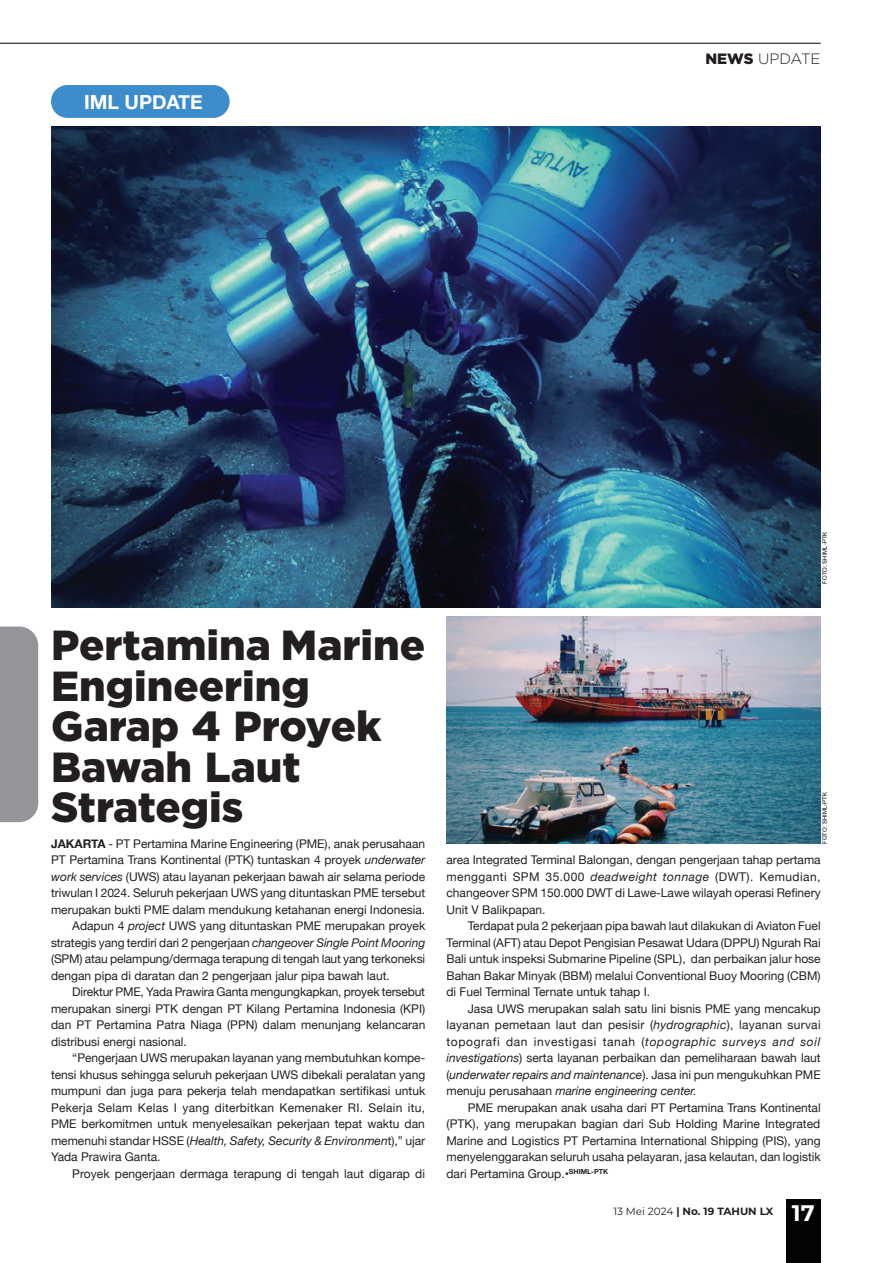
<style>
.page{position:relative;width:893px;height:1263px;background:#fff}
.page>*{position:absolute;margin:0;border:0;box-sizing:border-box;transform-origin:0 0}
.t1{font:900 42px/40.5px "Gotham";color:#231f20}
.t2{font:700 19.5px "Helvetica Neue";color:#fff}
.t3{font:300 15px "Gotham";color:#231f20}
.t4{font:12px/16.5px "Helvetica Neue";color:#231f20;text-align:justify}
.t5{font:italic 12px "Helvetica Neue";color:#231f20}
.t6{font:12px "Helvetica Neue";letter-spacing:.02em;color:#231f20}
.t7{font:700 10.5px "Montserrat";color:#231f20}
.t8{font:6px "Arial";color:#040503}
.s1{font-weight:900}
.s2{font-weight:700}
.s3{font-style:italic}
.s4{font-style:normal}
.s5{font-weight:400}
.s6{font-size:22.5px;color:#fff}
</style>
<div class="page">
<div style="left:786px;top:1199px;width:35px;height:64px;background:#040503"></div>
<hr style="left:0;top:43px;width:821px;height:1px;background:#040503">
<img style="left:51px;top:127px;width:770px;height:480px">
<div style="left:51px;top:85px;width:179px;height:33px;background:#3d8ccb;border-radius:16px"></div>
<img style="left:446px;top:616px;width:375px;height:228px">
<div style="left:0;top:626px;width:38px;height:196px;background:#939598"></div>
<h2 class="t2" style="left:84px;top:87px;width:120px">IML UPDATE</h2>
<p class="t3" style="left:705px;top:49px;width:117px"><span class="s1">NEWS</span> UPDATE</p>
<h1 class="t1" style="left:51px;top:624px;width:376px">Pertamina Marine<br>Engineering<br>Garap 4 Proyek<br>Bawah Laut<br>Strategis</h1>
<p class="t4" style="left:51px;top:836px;width:376px"><span class="s2">JAKARTA</span> - PT Pertamina Marine Engineering (PME), anak perusahaan</p>
<p class="t4" style="left:51px;top:852px;width:376px">PT Pertamina Trans Kontinental (PTK) tuntaskan 4 proyek <span class="s3">underwater</span></p>
<p class="t4" style="left:51px;top:869px;width:376px"><span class="s3">work services</span> (UWS) atau layanan pekerjaan bawah air selama periode</p>
<p class="t4" style="left:51px;top:885px;width:376px">triwulan I 2024. Seluruh pekerjaan UWS yang dituntaskan PME tersebut</p>
<p class="t4" style="left:51px;top:902px;width:376px">merupakan bukti PME dalam mendukung ketahanan energi Indonesia.</p>
<p class="t4" style="left:72px;top:918px;width:354px">Adapun 4 <span class="s3">project</span> UWS yang dituntaskan PME merupakan proyek</p>
<p class="t4" style="left:51px;top:935px;width:376px">strategis yang terdiri dari 2 pengerjaan <span class="s3">changeover Single Point Mooring</span></p>
<p class="t4" style="left:51px;top:951px;width:376px">(SPM) atau pelampung/dermaga terapung di tengah laut yang terkoneksi</p>
<p class="t4" style="left:51px;top:968px;width:340px">dengan pipa di daratan dan 2 pengerjaan jalur pipa bawah laut.</p>
<p class="t4" style="left:72px;top:984px;width:354px">Direktur PME, Yada Prawira Ganta mengungkapkan, proyek tersebut</p>
<p class="t4" style="left:51px;top:1001px;width:376px">merupakan sinergi PTK dengan PT Kilang Pertamina Indonesia (KPI)</p>
<p class="t4" style="left:51px;top:1017px;width:376px">dan PT Pertamina Patra Niaga (PPN) dalam menunjang kelancaran</p>
<p class="t4" style="left:51px;top:1034px;width:137px">distribusi energi nasional.</p>
<p class="t4" style="left:72px;top:1050px;width:353px">“Pengerjaan UWS merupakan layanan yang membutuhkan kompe-</p>
<p class="t4" style="left:51px;top:1067px;width:376px">tensi khusus sehingga seluruh pekerjaan UWS dibekali peralatan yang</p>
<p class="t4" style="left:51px;top:1083px;width:376px">mumpuni dan juga para pekerja telah mendapatkan sertifikasi untuk</p>
<p class="t6" style="left:51px;top:1099px;width:375px">Pekerja Selam Kelas I yang diterbitkan Kemenaker RI. Selain itu,</p>
<p class="t4" style="left:51px;top:1116px;width:375px">PME berkomitmen untuk menyelesaikan pekerjaan tepat waktu dan</p>
<p class="t5" style="left:51px;top:1132px;width:376px"><span class="s4">memenuhi standar HSSE (</span>Health, Safety, Security &amp; Environmen<span class="s4">t),” ujar</span></p>
<p class="t4" style="left:51px;top:1149px;width:111px">Yada Prawira Ganta.</p>
<p class="t4" style="left:72px;top:1166px;width:354px">Proyek pengerjaan dermaga terapung di tengah laut digarap di</p>
<p class="t8" style="left:821px;top:584px;width:53px;rotate:-90deg">FOTO: SHIML-PTK</p>
<p class="t8" style="left:821px;top:844px;width:53px;rotate:-90deg">FOTO: SHIML-PTK</p>
<p class="t4" style="left:446px;top:852px;width:376px">area Integrated Terminal Balongan, dengan pengerjaan tahap pertama mengganti SPM 35.000 <span class="s3">deadweight tonnage</span> (DWT). Kemudian, changeover SPM 150.000 DWT di Lawe-Lawe wilayah operasi Refinery Unit V Balikpapan.</p>
<p class="t4" style="left:446px;top:918px;width:376px;text-indent:21px">Terdapat pula 2 pekerjaan pipa bawah laut dilakukan di Aviaton Fuel Terminal (AFT) atau Depot Pengisian Pesawat Udara (DPPU) Ngurah Rai Bali untuk inspeksi Submarine Pipeline (SPL), dan perbaikan jalur hose Bahan Bakar Minyak (BBM) melalui Conventional Buoy Mooring (CBM) di Fuel Terminal Ternate untuk tahap I.</p>
<p class="t4" style="left:446px;top:1001px;width:376px;text-indent:21px">Jasa UWS merupakan salah satu lini bisnis PME yang mencakup layanan pemetaan laut dan pesisir (<span class="s3">hydrographic</span>), layanan survai topografi dan investigasi tanah (<span class="s3">topographic surveys and soil investigations</span>) serta layanan perbaikan dan pemeliharaan bawah laut (<span class="s3">underwater repairs and maintenance</span>). Jasa ini pun mengukuhkan PME menuju perusahaan <span class="s3">marine engineering center.</span></p>
<p class="t4" style="left:446px;top:1100px;width:376px;text-indent:21px">PME merupakan anak usaha dari PT Pertamina Trans Kontinental (PTK), yang merupakan bagian dari Sub Holding Marine Integrated Marine and Logistics PT Pertamina International Shipping (PIS), yang menyelenggarakan seluruh usaha pelayaran, jasa kelautan, dan logistik dari Pertamina Group.•<sup>SHIML-PTK</sup></p>
<p class="t7" style="left:613px;top:1204px;width:203px"><span class="s5">13 Mei 2024</span> | No. 19 TAHUN LX <span class="s6">17</span></p>
</div>
